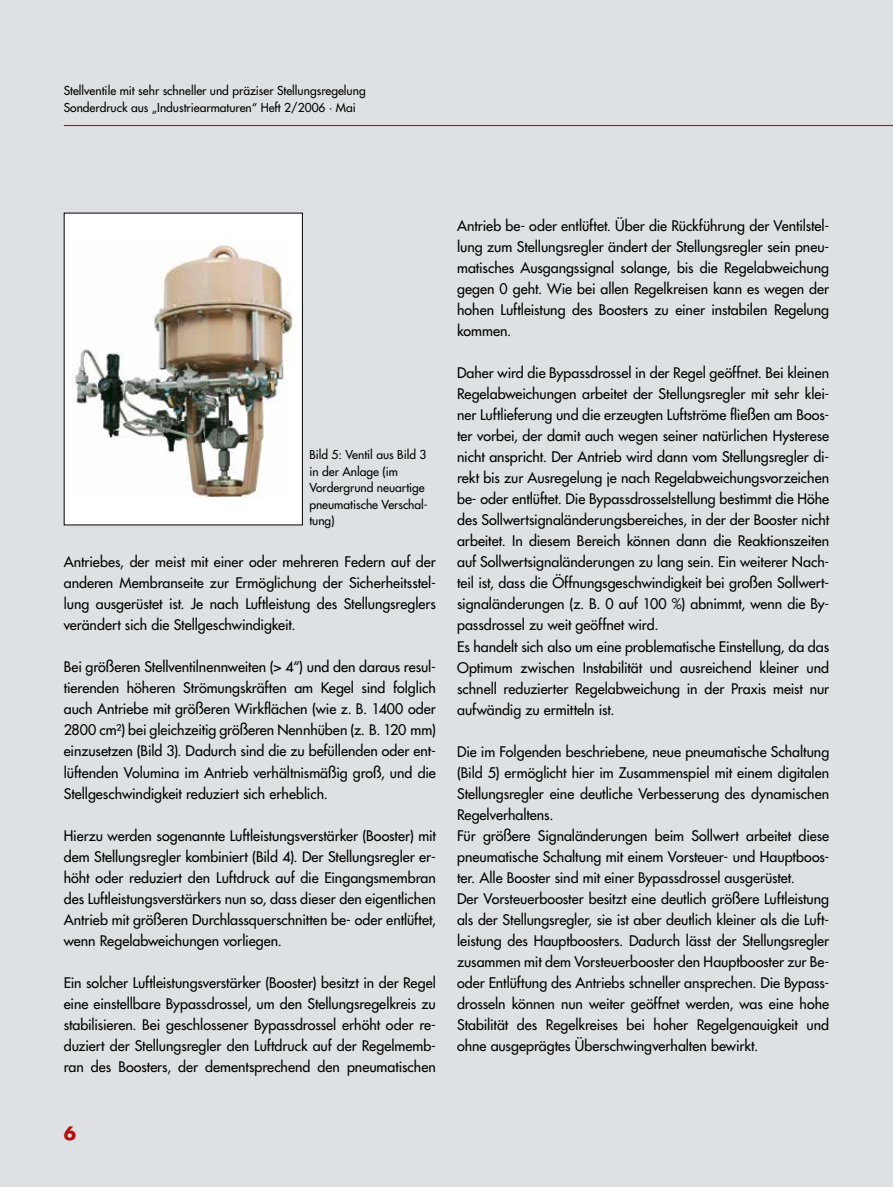
<style>
.page{position:relative;width:893px;height:1187px;background:#fff}
.page>*{position:absolute;margin:0;border:0;box-sizing:border-box;transform-origin:0 0}
.t1{font:700 18px "Futura";color:#bb0c0a}
.t2{font:14.25px/21px "Futura";color:#000;text-align:justify}
.t3{font:12px/16.5px "Futura";color:#000}
</style>
<div class="page">
<div style="left:0;top:0;width:893px;height:1186px;background:#dde1e3"></div>
<hr style="left:64px;top:125px;width:829px;height:1px;background:#bb0c0a">
<div style="left:64px;top:213px;width:238px;height:312px;background:#fff"></div>
<img style="left:72px;top:239px;width:222px;height:259px">
<p class="t3" style="left:64px;top:82px;width:303px">Stellventile mit sehr schneller und präziser Stellungsregelung<br>Sonderdruck aus „Industriearmaturen“ Heft 2/2006 · Mai</p>
<p class="t3" style="left:309px;top:446px;width:120px">Bild 5: Ventil aus Bild 3 in der Anlage (im<br>Vordergrund neuartige pneumatische Verschal&shy;tung)</p>
<p class="t2" style="left:64px;top:551px;width:374px">Antriebes, der meist mit einer oder mehreren Federn auf der anderen Membranseite zur Ermöglichung der Sicherheitsstel&shy;lung ausgerüstet ist. Je nach Luftleistung des Stellungsreglers verändert sich die Stellgeschwindigkeit.</p>
<p class="t2" style="left:64px;top:656px;width:374px">Bei größeren Stellventilnennweiten (&gt; 4“) und den daraus resul&shy;tierenden höheren Strömungskräften am Kegel sind folglich auch Antriebe mit größeren Wirkflächen (wie z. B. 1400 oder 2800 cm²) bei gleichzeitig größeren Nennhüben (z. B. 120 mm) einzusetzen (Bild 3). Dadurch sind die zu befüllenden oder ent&shy;lüftenden Volumina im Antrieb verhältnismäßig groß, und die Stellgeschwindigkeit reduziert sich erheblich.</p>
<p class="t2" style="left:64px;top:824px;width:374px">Hierzu werden sogenannte Luftleistungsverstärker (Booster) mit dem Stellungsregler kombiniert (Bild 4). Der Stellungsregler er&shy;höht oder reduziert den Luftdruck auf die Eingangsmembran des Luftleistungsverstärkers nun so, dass dieser den eigentlichen Antrieb mit größeren Durchlassquerschnitten be- oder entlüftet, wenn Regelabweichungen vorliegen.</p>
<p class="t2" style="left:64px;top:971px;width:374px">Ein solcher Luftleistungsverstärker (Booster) besitzt in der Regel eine einstellbare Bypassdrossel, um den Stellungsregelkreis zu stabilisieren. Bei geschlossener Bypassdrossel erhöht oder re&shy;duziert der Stellungsregler den Luftdruck auf der Regelmemb&shy;ran des Boosters, der dementsprechend den pneumatischen</p>
<p class="t1" style="left:64px;top:1120px;width:14px">6</p>
<p class="t2" style="left:457px;top:215px;width:374px">Antrieb be- oder entlüftet. Über die Rückführung der Ventilstel&shy;lung zum Stellungsregler ändert der Stellungsregler sein pneu&shy;matisches Ausgangssignal solange, bis die Regelabweichung gegen 0 geht. Wie bei allen Regelkreisen kann es wegen der hohen Luftleistung des Boosters zu einer instabilen Regelung kommen.</p>
<p class="t2" style="left:457px;top:362px;width:374px;text-align:left">Daher wird die Bypassdrossel in der Regel geöffnet. Bei kleinen Regelabweichungen arbeitet der Stellungsregler mit sehr klei&shy;ner Luftlieferung und die erzeugten Luftströme fließen am Boos&shy;ter vorbei, der damit auch wegen seiner natürlichen Hysterese nicht anspricht. Der Antrieb wird dann vom Stellungsregler di&shy;rekt bis zur Ausregelung je nach Regelabweichungsvorzeichen be- oder entlüftet. Die Bypassdrosselstellung bestimmt die Höhe des Sollwertsignaländerungsbereiches, in der der Booster nicht arbeitet. In diesem Bereich können dann die Reaktionszeiten auf Sollwertsignaländerungen zu lang sein. Ein weiterer Nach&shy;teil ist, dass die Öffnungsgeschwindigkeit bei großen Sollwert&shy;signaländerungen (z. B. 0 auf 100 %) abnimmt, wenn die By&shy;passdrossel zu weit geöffnet wird.<br>Es handelt sich also um eine problematische Einstellung, da das Optimum zwischen Instabilität und ausreichend kleiner und schnell reduzierter Regelabweichung in der Praxis meist nur aufwändig zu ermitteln ist.</p>
<p class="t2" style="left:457px;top:740px;width:374px;text-align:left">Die im Folgenden beschriebene, neue pneumatische Schaltung (Bild 5) ermöglicht hier im Zusammenspiel mit einem digitalen Stellungsregler eine deutliche Verbesserung des dynamischen Regelverhaltens.<br>Für größere Signaländerungen beim Sollwert arbeitet diese pneumatische Schaltung mit einem Vorsteuer- und Hauptboos&shy;ter. Alle Booster sind mit einer Bypassdrossel ausgerüstet.<br>Der Vorsteuerbooster besitzt eine deutlich größere Luftleistung als der Stellungsregler, sie ist aber deutlich kleiner als die Luft&shy;leistung des Hauptboosters. Dadurch lässt der Stellungsregler zusammen mit dem Vorsteuerbooster den Hauptbooster zur Be&shy;oder Entlüftung des Antriebs schneller ansprechen. Die Bypass&shy;drosseln können nun weiter geöffnet werden, was eine hohe Stabilität des Regelkreises bei hoher Regelgenauigkeit und ohne ausgeprägtes Überschwingverhalten bewirkt.</p>
</div>
